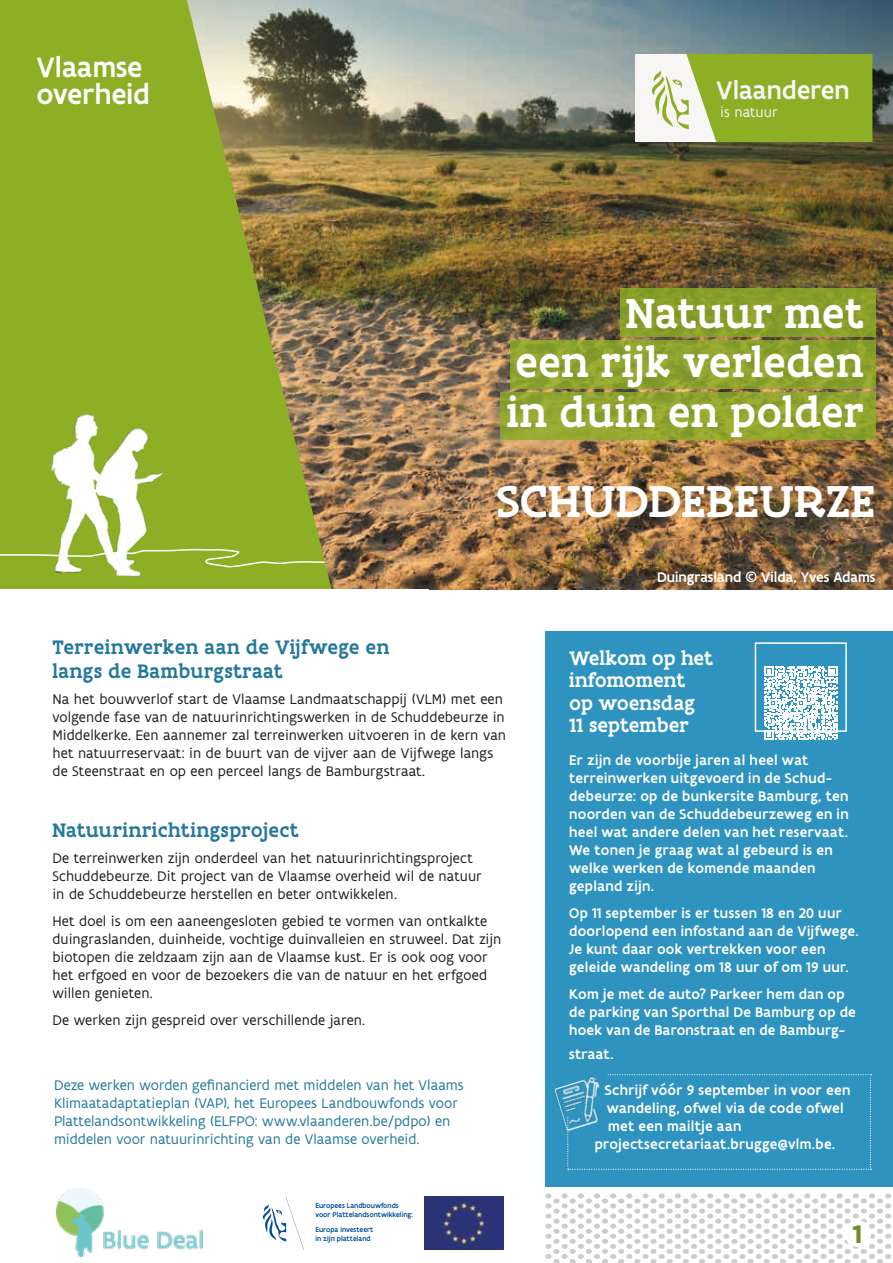
<style>
.page{position:relative;width:893px;height:1263px;background:#fff}
.page>*{position:absolute;margin:0;border:0;box-sizing:border-box;transform-origin:0 0}
.t1{font:500 48px "Flanders Art Serif";letter-spacing:.01em;color:#fff}
.t2{font:500 45px/49.5px "Flanders Art Serif";letter-spacing:-.005em;color:#fff;text-align:justify}
.t3{font:500 30px/27px "Flanders Art Sans";color:#fff}
.t4{font:500 27.15px "Flanders Art Sans";color:#f7f6f4}
.t5{font:700 27px "Flanders Art Sans";color:#6f8c2b}
.t6{font:500 21px/23.5px "Flanders Art Serif";letter-spacing:.01em;color:#24789c}
.t7{font:500 21px/22.5px "Flanders Art Serif";letter-spacing:-.005em;color:#fff}
.t8{font:15px/18px "Flanders Art Sans";letter-spacing:.005em;color:#1d1d1b}
.t9{font:500 15px/18px "Flanders Art Sans";letter-spacing:.02em;color:#fff}
.t10{font:15px/18px "Flanders Art Sans";color:#24789c}
.t11{font:500 15px "Flanders Art Sans";color:#fff}
.t12{font:15px "Flanders Art Sans";color:#f7f6f4}
.t13{font:500 7.5px/9px "Flanders Art Sans";color:#004f9f}
</style>
<div class="page">
<div style="left:545px;top:631px;width:348px;height:556px;background:#2f93c0"></div>
<svg style="left:567px;top:1074px;width:304px;height:96px"></svg>
<img style="left:341px;top:0;width:552px;height:590px">
<svg style="left:0;top:0;width:341px;height:589px;background:#8da334"></svg>
<svg style="left:635px;top:54px;width:237px;height:88px"></svg>
<svg style="left:510px;top:340px;width:365px;height:49px;background:#8ca22e"></svg>
<div style="left:0;top:589px;width:428px;height:75px;background:#fff"></div>
<svg style="left:545px;top:1193px;width:346px;height:70px"></svg>
<div style="left:845px;top:1220px;width:26px;height:27px;background:#fff;border-radius:50%"></div>
<svg style="left:500px;top:393px;width:375px;height:47px;background:#91a52e"></svg>
<svg style="left:620px;top:288px;width:255px;height:49px;background:#869d2a"></svg>
<img style="left:56px;top:1188px;width:146px;height:68px">
<img style="left:50px;top:412px;width:116px;height:168px">
<img style="left:554px;top:1076px;width:55px;height:55px">
<svg style="left:764px;top:666px;width:73px;height:74px"></svg>
<div style="left:755px;top:642px;width:92px;height:90px;border:2px solid #fff"></div>
<svg style="left:262px;top:1197px;width:42px;height:53px"></svg>
<img style="left:424px;top:1196px;width:80px;height:53px">
<svg style="left:0;top:548px;width:326px;height:22px;background:#a0bc4d"></svg>
<h3 class="t3" style="left:37px;top:53px;width:115px">Vlaamse overheid</h3>
<h3 class="t4" style="left:716px;top:74px;width:135px">Vlaanderen</h3>
<p class="t12" style="left:720px;top:103px;width:59px">is natuur</p>
<h2 class="t2" style="left:507px;top:288px;width:359px;text-indent:119px">Natuur met een rijk verleden in duin en polder</h2>
<h1 class="t1" style="left:496px;top:470px;width:381px">SCHUDDEBEURZE</h1>
<p class="t11" style="left:657px;top:568px;width:220px">Duingrasland © Vilda, Yves Adams</p>
<h3 class="t6" style="left:52px;top:635px;width:339px">Terreinwerken aan de Vijfwege en langs de Bamburgstraat</h3>
<p class="t8" style="left:52px;top:690px;width:455px">Na het bouwverlof start de Vlaamse Landmaatschappij (VLM) met een volgende fase van de natuurinrichtingswerken in de Schuddebeurze in Middelkerke. Een aannemer zal terreinwerken uitvoeren in de kern van het natuurreservaat: in de buurt van de vijver aan de Vijfwege langs de Steenstraat en op een perceel langs de Bamburgstraat.</p>
<h3 class="t6" style="left:52px;top:818px;width:248px">Natuurinrichtingsproject</h3>
<p class="t8" style="left:52px;top:849px;width:431px">De terreinwerken zijn onderdeel van het natuurinrichtingsproject<br>Schuddebeurze. Dit project van de Vlaamse overheid wil de natuur in de Schuddebeurze herstellen en beter ontwikkelen.</p>
<p class="t8" style="left:52px;top:912px;width:450px">Het doel is om een aaneengesloten gebied te vormen van ontkalkte duingraslanden, duinheide, vochtige duinvalleien en struweel. Dat zijn biotopen die zeldzaam zijn aan de Vlaamse kust. Er is ook oog voor het erfgoed en voor de bezoekers die van de natuur en het erfgoed willen genieten.</p>
<p class="t8" style="left:52px;top:1011px;width:314px">De werken zijn gespreid over verschillende jaren.</p>
<p class="t10" style="left:54px;top:1077px;width:411px">Deze werken worden gefinancierd met middelen van het Vlaams Klimaatadaptatieplan (VAP), het Europees Landbouwfonds voor Plattelandsontwikkeling (ELFPO: www.vlaanderen.be/pdpo) en middelen voor natuurinrichting van de Vlaamse overheid.</p>
<p class="t13" style="left:315px;top:1201px;width:99px">Europees Landbouwfonds voor Plattelandsontwikkeling:</p>
<p class="t13" style="left:315px;top:1225px;width:59px">Europa investeert in zijn platteland</p>
<h3 class="t7" style="left:569px;top:647px;width:145px">Welkom op het infomoment op woensdag<br>11 september</h3>
<p class="t9" style="left:569px;top:751px;width:281px">Er zijn de voorbije jaren al heel wat terreinwerken uitgevoerd in de Schud&shy;debeurze: op de bunkersite Bamburg, ten noorden van de Schuddebeurzeweg en in heel wat andere delen van het reservaat.<br>We tonen je graag wat al gebeurd is en welke werken de komende maanden gepland zijn.</p>
<p class="t9" style="left:569px;top:904px;width:291px">Op 11 september is er tussen 18 en 20 uur doorlopend een infostand aan de Vijfwege.<br>Je kunt daar ook vertrekken voor een geleide wandeling om 18 uur of om 19 uur.</p>
<p class="t9" style="left:569px;top:985px;width:288px">Kom je met de auto? Parkeer hem dan op de parking van Sporthal De Bamburg op de hoek van de Baronstraat en de Bamburg-</p>
<p class="t9" style="left:569px;top:1045px;width:46px">straat.</p>
<p class="t9" style="left:605px;top:1081px;width:247px">Schrijf vóór 9 september in voor een</p>
<p class="t9" style="left:607px;top:1099px;width:239px">wandeling, ofwel via de code ofwel</p>
<p class="t9" style="left:608px;top:1117px;width:135px">met een mailtje aan</p>
<p class="t9" style="left:595px;top:1135px;width:242px">projectsecretariaat.brugge@vlm.be.</p>
<h3 class="t5" style="left:852px;top:1217px;width:12px">1</h3>
</div>
